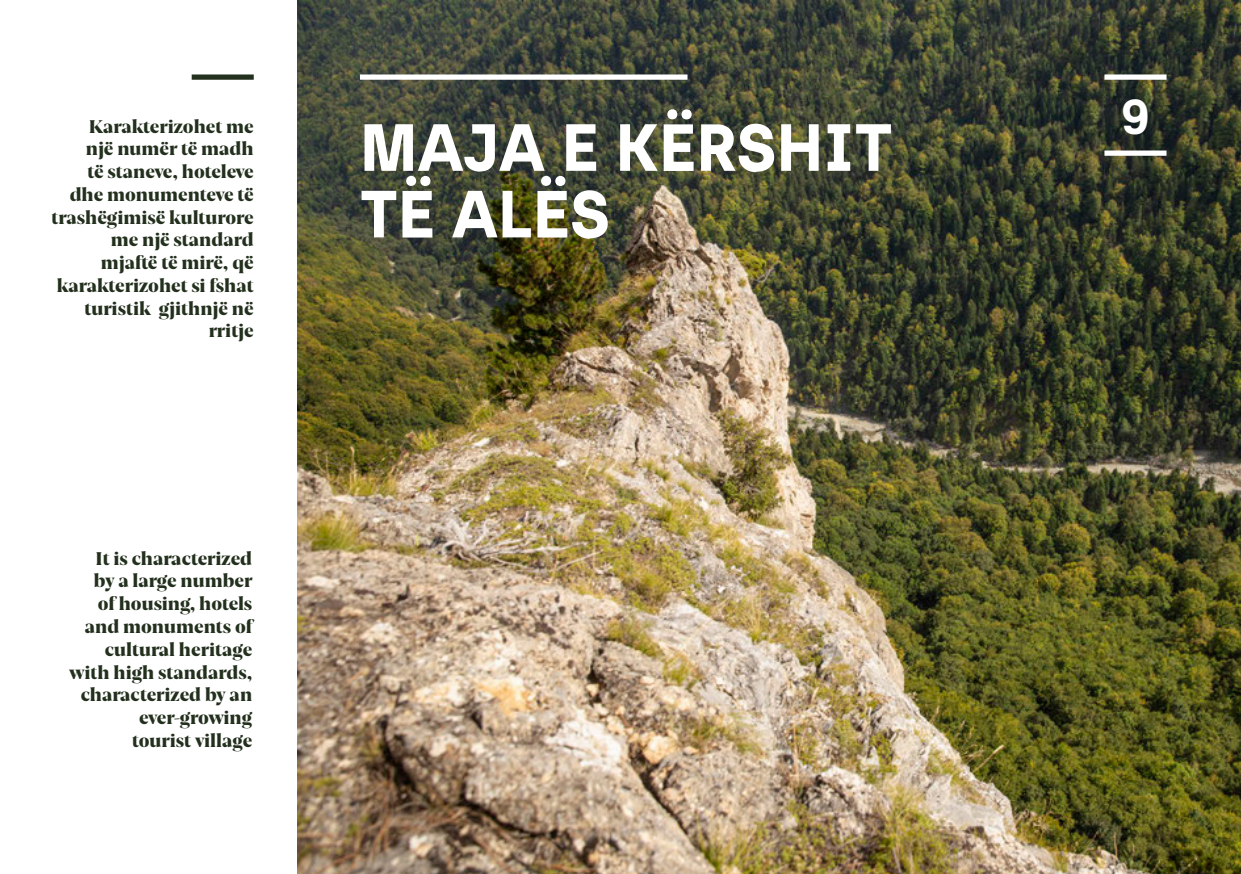
<style>
.page{position:relative;width:1241px;height:874px;background:#fff}
.page>*{position:absolute;margin:0;border:0;box-sizing:border-box;transform-origin:0 0}
.t1{font:700 66.5px "Archia";color:#fff}
.t2{font:700 49px "Replica Pro";color:#fff}
.t3{font:900 17.5px/22.8px "Joane";color:#23301d;text-align:right}
</style>
<div class="page">
<img style="left:298px;top:0;width:942px;height:873px">
<div style="left:1104px;top:74px;width:62px;height:6px;background:#fff"></div>
<div style="left:1104px;top:150px;width:62px;height:6px;background:#fff"></div>
<div style="left:360px;top:74px;width:327px;height:6px;background:#fff"></div>
<div style="left:192px;top:74px;width:62px;height:6px;background:#23301d"></div>
<p class="t3" style="left:52px;top:114px;width:203px">Karakterizohet me<br>një numër të madh<br>të staneve, hoteleve dhe monumenteve të trashëgimisë kulturore</p>
<p class="t3" style="left:111px;top:228px;width:144px">me një standard</p>
<p class="t3" style="left:57px;top:250px;width:198px">mjaftë të mirë, që karakterizohet si fshat turistik gjithnjë në rritje</p>
<p class="t3" style="left:69px;top:546px;width:184px">It is characterized<br>by a large number<br>of housing, hotels and monuments of cultural heritage with high standards, characterized by an ever-growing</p>
<p class="t3" style="left:132px;top:728px;width:122px">tourist village</p>
<p class="t1" style="left:360px;top:106px;width:534px">MAJA E KËRSHIT</p>
<p class="t1" style="left:360px;top:173px;width:252px">TË ALËS</p>
<p class="t2" style="left:1120px;top:90px;width:30px">9</p>
</div>
